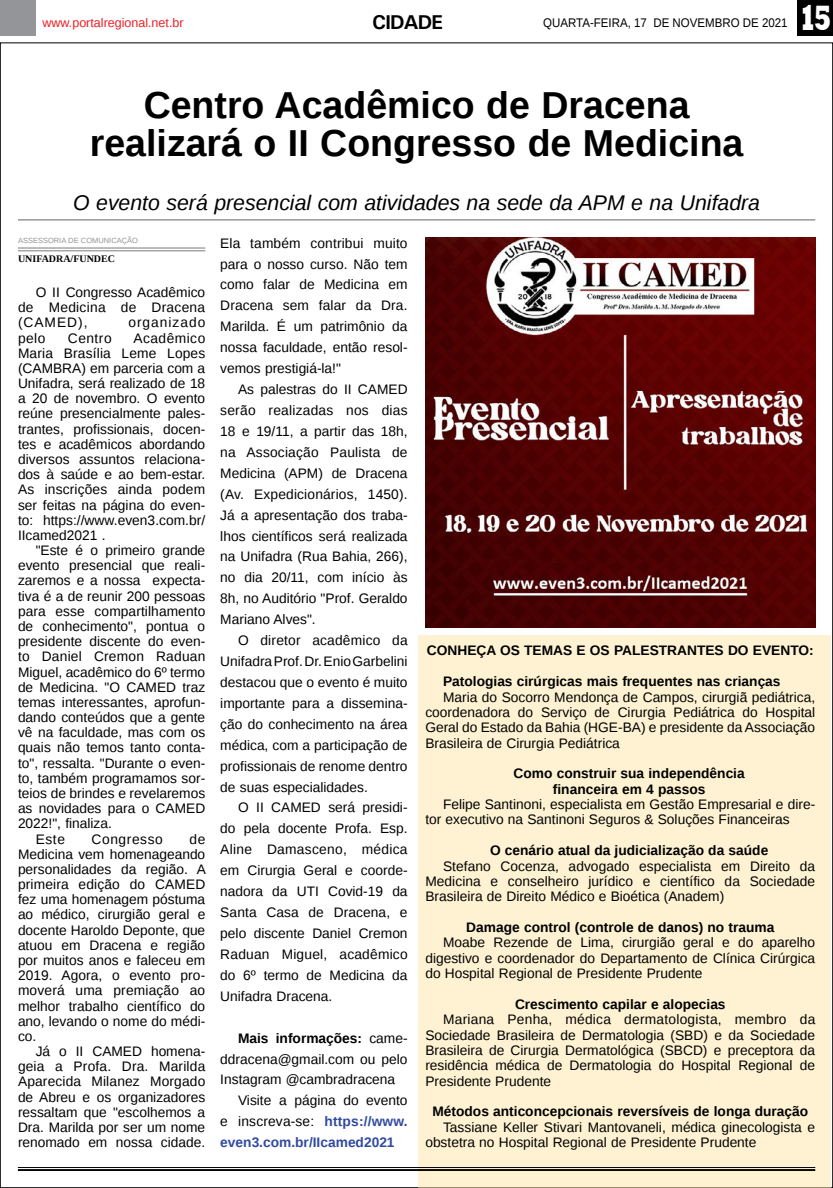
<style>
.page{position:relative;width:833px;height:1188px;background:#fff}
.page>*{position:absolute;margin:0;border:0;box-sizing:border-box;transform-origin:0 0}
.TÍTULO{font:700 37.5px "Liberation Sans";color:#000}
.t1{font:800 36.12px "Rockwell";color:#fff;scale:.7 1}
.LINHA_FINA{font:italic 21.25px "Liberation Sans";color:#000}
.TITULO_PG{font:700 20px "Univers";letter-spacing:-.04em;color:#000}
.MATÉRIA{font:13.75px/15.1px "Liberation Sans";color:#000;text-align:justify}
.MATÉRIA-2{font:700 13.75px "Liberation Sans";color:#000}
.MATÉRIA-3{font:700 13.75px/20.9px "Liberation Sans";color:#314a9f;text-align:justify}
.MATÉRIA-4{font:13.75px "Liberation Sans";letter-spacing:.07em;color:#000}
.MATÉRIA-5{font:13.75px "Liberation Sans";letter-spacing:.045em;color:#000}
.DATA_PG{font:12.5px "Liberation Sans";color:#000;scale:.92 1}
.DATA_PG-2{font:12.5px "Liberation Sans";color:#ed1d24}
.CRÉDITO_NOME{font:700 10px "Liberation Serif";color:#000}
.CRÉDITO_MATÉRIA{font:7.5px "Liberation Sans";color:#939598}
.s1{font-weight:700}
.s2{font-weight:400;color:#000}
</style>
<div class="page">
<div style="left:0;top:0;width:36px;height:35px;background:#939598"></div>
<div style="left:797px;top:0;width:36px;height:35px;background:#000"></div>
<hr style="left:18px;top:219px;width:797px;height:1px;background:#000">
<img style="left:425px;top:237px;width:390px;height:390px">
<hr style="left:18px;top:250px;width:187px;height:1px;background:#939598">
<hr style="left:18px;top:247px;width:187px;height:1px;background:#939598">
<div style="left:418px;top:634px;width:413px;height:552px;background:#fef2d2"></div>
<hr style="left:18px;top:1166px;width:797px;height:1px;background:#000">
<hr style="left:18px;top:1168px;width:797px;height:2px;background:#000">
<p class="DATA_PG-2" style="left:43px;top:15px;width:143px">www.portalregional.net.br</p>
<p class="TITULO_PG" style="left:372px;top:10px;width:72px">CIDADE</p>
<p class="DATA_PG" style="left:543px;top:15px;width:267px">QUARTA-FEIRA, 17 DE NOVEMBRO DE 2021</p>
<p class="t1" style="left:799px;top:-3px;width:48px">15</p>
<p class="TÍTULO" style="left:144px;top:79px;width:547px">Centro Acadêmico de Dracena</p>
<p class="TÍTULO" style="left:90px;top:117px;width:655px">realizará o II Congresso de Medicina</p>
<p class="LINHA_FINA" style="left:73px;top:188px;width:688px">O evento será presencial com atividades na sede da APM e na Unifadra</p>
<p class="CRÉDITO_MATÉRIA" style="left:18px;top:236px;width:122px">ASSESSORIA DE COMUNICAÇÃO</p>
<p class="CRÉDITO_NOME" style="left:18px;top:251px;width:99px">UNIFADRA/FUNDEC</p>
<p class="MATÉRIA" style="left:18px;top:285px;width:189px;text-indent:18px">O II Congresso Acadêmico de Medicina de Dracena (CAMED),</p>
<p class="MATÉRIA" style="left:220px;top:233px;width:189px;line-height:20.9px">Ela também contribui muito para o nosso curso. Não tem como falar de Medicina em Dracena sem falar da Dra.<br>Marilda. É um patrimônio da nossa faculdade, então resol&shy;vemos prestigiá-la!"</p>
<p class="MATÉRIA" style="left:220px;top:379px;width:189px;line-height:20.9px;text-indent:18px">As palestras do II CAMED serão realizadas nos dias 18 e 19/11, a partir das 18h, na Associação Paulista de Medicina (APM) de Dracena (Av. Expedicionários, 1450).<br>Já a apresentação dos traba&shy;lhos científicos será realizada na Unifadra (Rua Bahia, 266), no dia 20/11, com início às 8h, no Auditório "Prof. Geraldo Mariano Alves".</p>
<p class="MATÉRIA" style="left:220px;top:630px;width:189px;line-height:20.9px;text-indent:18px">O diretor acadêmico da Unifadra Prof. Dr. Enio Garbelini destacou que o evento é muito importante para a dissemina&shy;ção do conhecimento na área médica, com a participação de profissionais de renome dentro de suas especialidades.</p>
<p class="MATÉRIA" style="left:220px;top:797px;width:189px;line-height:20.9px;text-indent:18px">O II CAMED será presidi&shy;do pela docente Profa. Esp.<br>Aline Damasceno, médica em Cirurgia Geral e coorde&shy;nadora da UTI Covid-19 da Santa Casa de Dracena, e pelo discente Daniel Cremon Raduan Miguel, acadêmico do 6º termo de Medicina da Unifadra Dracena.</p>
<p class="MATÉRIA" style="left:220px;top:1027px;width:189px;line-height:20.9px;text-indent:18px"><span class="s1">Mais informações:</span> came&shy;ddracena@gmail.com ou pelo Instagram @cambradracena</p>
<p class="MATÉRIA-3" style="left:220px;top:1089px;width:189px;text-indent:18px"><span class="s2">Visite a página do evento e inscreva-se:</span> https://www. even3.com.br/IIcamed2021</p>
<p class="MATÉRIA-4" style="left:128px;top:315px;width:78px">organizado</p>
<p class="MATÉRIA" style="left:18px;top:330px;width:189px;text-indent:115px">Acadêmico Maria Brasília Leme Lopes (CAMBRA) em parceria com a Unifadra, será realizado de 18 a 20 de novembro. O evento reúne presencialmente pales&shy;trantes, profissionais, docen&shy;tes e acadêmicos abordando diversos assuntos relaciona&shy;dos à saúde e ao bem-estar.<br>As inscrições ainda podem ser feitas na página do even&shy;to: https://www.even3.com.br/ IIcamed2021 .</p>
<p class="MATÉRIA" style="left:18px;top:543px;width:189px;text-indent:18px">"Este é o primeiro grande evento presencial que reali&shy;zaremos e a nossa expecta&shy;tiva é a de reunir 200 pessoas para esse compartilhamento de conhecimento", pontua o presidente discente do even&shy;to Daniel Cremon Raduan Miguel, acadêmico do 6º termo de Medicina. "O CAMED traz temas interessantes, aprofun&shy;dando conteúdos que a gente vê na faculdade, mas com os quais não temos tanto conta&shy;to", ressalta. "Durante o even&shy;to, também programamos sor&shy;teios de brindes e revelaremos as novidades para o CAMED 2022!", finaliza.</p>
<p class="MATÉRIA" style="left:36px;top:831px;width:31px">Este</p>
<p class="MATÉRIA-5" style="left:92px;top:830px;width:73px">Congresso</p>
<p class="MATÉRIA" style="left:18px;top:330px;width:29px">pelo</p>
<p class="MATÉRIA" style="left:68px;top:330px;width:45px">Centro</p>
<p class="MATÉRIA-2" style="left:427px;top:641px;width:388px">CONHEÇA OS TEMAS E OS PALESTRANTES DO EVENTO:</p>
<p class="MATÉRIA-2" style="left:443px;top:671px;width:339px">Patologias cirúrgicas mais frequentes nas crianças</p>
<p class="MATÉRIA" style="left:425px;top:689px;width:391px;text-indent:18px">Maria do Socorro Mendonça de Campos, cirurgiã pediátrica, coordenadora do Serviço de Cirurgia Pediátrica do Hospital Geral do Estado da Bahia (HGE-BA) e presidente da Associação Brasileira de Cirurgia Pediátrica</p>
<p class="MATÉRIA-2" style="left:513px;top:764px;width:233px">Como construir sua independência</p>
<p class="MATÉRIA-2" style="left:553px;top:779px;width:154px">financeira em 4 passos</p>
<p class="MATÉRIA" style="left:425px;top:797px;width:391px;text-indent:18px">Felipe Santinoni, especialista em Gestão Empresarial e dire&shy;tor executivo na Santinoni Seguros &amp; Soluções Financeiras</p>
<p class="MATÉRIA-2" style="left:490px;top:840px;width:280px">O cenário atual da judicialização da saúde</p>
<p class="MATÉRIA" style="left:425px;top:858px;width:391px;text-indent:18px">Stefano Cocenza, advogado especialista em Direito da Medicina e conselheiro jurídico e científico da Sociedade Brasileira de Direito Médico e Bioética (Anadem)</p>
<p class="MATÉRIA-2" style="left:466px;top:917px;width:309px">Damage control (controle de danos) no trauma</p>
<p class="MATÉRIA" style="left:425px;top:935px;width:391px;text-indent:18px">Moabe Rezende de Lima, cirurgião geral e do aparelho digestivo e coordenador do Departamento de Clínica Cirúrgica do Hospital Regional de Presidente Prudente</p>
<p class="MATÉRIA-2" style="left:515px;top:994px;width:212px">Crescimento capilar e alopecias</p>
<p class="MATÉRIA" style="left:425px;top:1012px;width:391px;text-indent:18px">Mariana Penha, médica dermatologista, membro da Sociedade Brasileira de Dermatologia (SBD) e da Sociedade Brasileira de Cirurgia Dermatológica (SBCD) e preceptora da residência médica de Dermatologia do Hospital Regional de Presidente Prudente</p>
<p class="MATÉRIA-2" style="left:432px;top:1101px;width:377px">Métodos anticoncepcionais reversíveis de longa duração</p>
<p class="MATÉRIA" style="left:425px;top:1119px;width:391px;text-indent:18px">Tassiane Keller Stivari Mantovaneli, médica ginecologista e obstetra no Hospital Regional de Presidente Prudente</p>
<p class="MATÉRIA" style="left:18px;top:831px;width:189px;text-indent:171px">de Medicina vem homenageando personalidades da região. A primeira edição do CAMED fez uma homenagem póstuma ao médico, cirurgião geral e docente Haroldo Deponte, que atuou em Dracena e região por muitos anos e faleceu em 2019. Agora, o evento pro&shy;moverá uma premiação ao melhor trabalho científico do ano, levando o nome do médi&shy;co.</p>
<p class="MATÉRIA" style="left:18px;top:1044px;width:189px;text-indent:18px">Já o II CAMED homena&shy;geia a Profa. Dra. Marilda Aparecida Milanez Morgado de Abreu e os organizadores ressaltam que "escolhemos a Dra. Marilda por ser um nome renomado em nossa cidade.</p>
</div>
